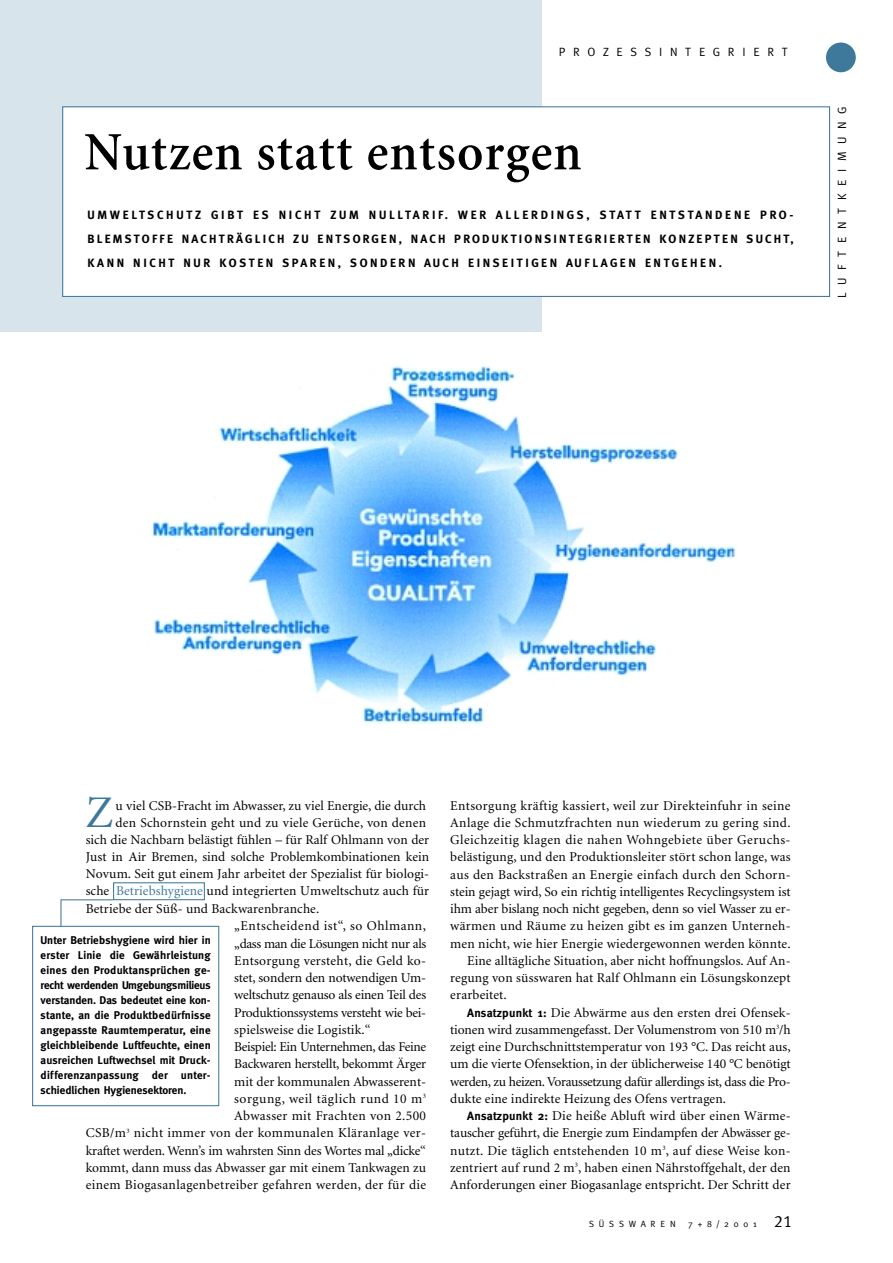
<style>
.page{position:relative;width:893px;height:1263px;background:#fff}
.page>*{position:absolute;margin:0;border:0;box-sizing:border-box;transform-origin:0 0}
.t1{font:600 54px "Minion";letter-spacing:.025em;color:#000;scale:.95 1}
.t2{font:45.3px "Minion";color:#3e789a}
.t3{font:13.5px "Minion";letter-spacing:.01em;color:#000}
.t4{font:13.5px "Minion";letter-spacing:-.01em;color:#000}
.t5{font:13.5px "Minion";letter-spacing:-.015em;color:#000}
.t6{font:13.5px "Minion";letter-spacing:-.025em;color:#000}
.t7{font:13.5px "Minion";letter-spacing:.03em;color:#000}
.t8{font:13.5px "Minion";letter-spacing:.04em;color:#000}
.t9{font:13.5px "Minion";letter-spacing:.035em;color:#000}
.t10{font:13.5px "Minion";letter-spacing:-.02em;color:#000}
.t11{font:13.5px "Minion";letter-spacing:-.03em;color:#000}
.t12{font:700 12px/24px "Meta";letter-spacing:.215em;color:#000;text-align:justify}
.t13{font:12px "Meta";letter-spacing:.64em;color:#000}
.t14{font:700 11.25px/15px "Meta";color:#000;text-align:justify}
.t15{font:9px "Meta";letter-spacing:.535em;color:#000}
.s1{font-family:"Minion Pro"}
.s2{color:#3e789a}
.s3{font-family:"Meta";font-weight:700;font-size:12px}
.s4{font-family:"Meta Caps";font-size:16.5px}
</style>
<div class="page">
<div style="left:0;top:0;width:542px;height:332px;background:#d7e4ec"></div>
<div style="left:826px;top:43px;width:29px;height:29px;background:#3e789a;border-radius:50%"></div>
<img style="left:151px;top:366px;width:585px;height:358px">
<svg style="left:32px;top:882px;width:188px;height:225px"></svg>
<div style="left:63px;top:107px;width:766px;height:189px;background:#fff"></div>
<div style="left:62px;top:106px;width:768px;height:191px;border:1px solid #3e789a"></div>
<p class="t13" style="left:558px;top:48px;width:230px">PROZESSINTEGRIERT</p>
<h1 class="t1" style="left:84px;top:131px;width:525px">Nutzen statt entsorgen</h1>
<p class="t12" style="left:87px;top:204px;width:707px">UMWELTSCHUTZ GIBT ES NICHT ZUM NULLTARIF. WER ALLERDINGS, STATT ENTSTANDENE PRO-BLEMSTOFFE NACHTRÄGLICH ZU ENTSORGEN, NACH PRODUKTIONSINTEGRIERTEN KONZEPTEN SUCHT, KANN NICHT NUR KOSTEN SPAREN, SONDERN AUCH EINSEITIGEN AUFLAGEN ENTGEHEN.</p>
<p class="t13" style="left:837px;top:298px;width:193px;rotate:-90deg">LUFTENTKEIMUNG</p>
<h2 class="t2" style="left:86px;top:795px;width:29px">Z</h2>
<p class="t3" style="left:116px;top:800px;width:312px">u viel CSB-Fracht im Abwasser, zu viel Energie, die durch</p>
<p class="t3" style="left:116px;top:817px;width:312px">den Schornstein geht und zu viele Gerüche, von denen</p>
<p class="t3" style="left:86px;top:834px;width:345px">sich die Nachbarn belästigt fühlen – für Ralf Ohlmann von der</p>
<p class="t3" style="left:86px;top:851px;width:345px"><span class="s1">Just in Air</span> Bremen, sind solche Problemkombinationen kein</p>
<p class="t3" style="left:86px;top:868px;width:345px">Novum. Seit gut einem Jahr arbeitet der Spezialist für biologi-</p>
<p class="t3" style="left:86px;top:886px;width:345px">sche <span class="s2">Betriebshygiene</span> und integrierten Umweltschutz auch für</p>
<p class="t3" style="left:86px;top:903px;width:235px">Betriebe der Süß- und Backwarenbranche.</p>
<p class="t8" style="left:234px;top:921px;width:193px">„Entscheidend ist“, so Ohlmann,</p>
<p class="t11" style="left:234px;top:938px;width:193px">„dass man die Lösungen nicht nur als</p>
<p class="t3" style="left:234px;top:955px;width:193px">Entsorgung versteht, die Geld ko-</p>
<p class="t4" style="left:234px;top:972px;width:193px">stet, sondern den notwendigen Um-</p>
<p class="t5" style="left:234px;top:990px;width:193px">weltschutz genauso als einen Teil des</p>
<p class="t10" style="left:234px;top:1007px;width:193px">Produktionssystems versteht wie bei-</p>
<p class="t3" style="left:234px;top:1024px;width:138px">spielsweise die Logistik.“</p>
<p class="t6" style="left:234px;top:1041px;width:193px">Beispiel: Ein Unternehmen, das Feine</p>
<p class="t5" style="left:234px;top:1059px;width:193px">Backwaren herstellt, bekommt Ärger</p>
<p class="t3" style="left:234px;top:1076px;width:193px">mit der kommunalen Abwasserent-</p>
<p class="t8" style="left:234px;top:1093px;width:193px">sorgung, weil täglich rund 10 m<sup>3</sup></p>
<p class="t7" style="left:234px;top:1110px;width:193px">Abwasser mit Frachten von 2.500</p>
<p class="t7" style="left:86px;top:1128px;width:342px">CSB/m<sup>3</sup> nicht immer von der kommunalen Kläranlage ver-</p>
<p class="t5" style="left:86px;top:1145px;width:342px">kraftet werden. Wenn’s im wahrsten Sinn des Wortes mal „dicke“</p>
<p class="t3" style="left:86px;top:1162px;width:342px">kommt, dann muss das Abwasser gar mit einem Tankwagen zu</p>
<p class="t3" style="left:86px;top:1179px;width:342px">einem Biogasanlagenbetreiber gefahren werden, der für die</p>
<p class="t14" style="left:41px;top:934px;width:171px">Unter Betriebshygiene wird hier in erster Linie die Gewährleistung eines den Produktansprüchen ge&shy;recht werdenden Umgebungsmilieus verstanden. Das bedeutet eine kon&shy;stante, an die Produktbedürfnisse angepasste Raumtemperatur, eine gleichbleibende Luftfeuchte, einen ausreichen Luftwechsel mit Druck&shy;differenzanpassung der unter&shy;schiedlichen Hygienesektoren.</p>
<p class="t3" style="left:450px;top:800px;width:342px">Entsorgung kräftig kassiert, weil zur Direkteinfuhr in seine</p>
<p class="t3" style="left:450px;top:817px;width:342px">Anlage die Schmutzfrachten nun wiederum zu gering sind.</p>
<p class="t9" style="left:450px;top:834px;width:342px">Gleichzeitig klagen die nahen Wohngebiete über Geruchs-</p>
<p class="t3" style="left:450px;top:852px;width:342px">belästigung, und den Produktionsleiter stört schon lange, was</p>
<p class="t3" style="left:450px;top:869px;width:342px">aus den Backstraßen an Energie einfach durch den Schorn-</p>
<p class="t3" style="left:450px;top:886px;width:342px">stein gejagt wird, So ein richtig intelligentes Recyclingsystem ist</p>
<p class="t3" style="left:450px;top:903px;width:342px">ihm aber bislang noch nicht gegeben, denn so viel Wasser zu er-</p>
<p class="t3" style="left:450px;top:921px;width:342px">wärmen und Räume zu heizen gibt es im ganzen Unterneh-</p>
<p class="t3" style="left:450px;top:938px;width:342px">men nicht, wie hier Energie wiedergewonnen werden könnte.</p>
<p class="t3" style="left:467px;top:955px;width:325px">Eine alltägliche Situation, aber nicht hoffnungslos. Auf An-</p>
<p class="t3" style="left:450px;top:972px;width:342px">regung von süsswaren hat Ralf Ohlmann ein Lösungskonzept</p>
<p class="t3" style="left:450px;top:990px;width:58px">erarbeitet.</p>
<p class="t3" style="left:467px;top:1007px;width:325px"><span class="s3">Ansatzpunkt 1:</span> Die Abwärme aus den ersten drei Ofensek-</p>
<p class="t4" style="left:450px;top:1024px;width:342px">tionen wird zusammengefasst. Der Volumenstrom von 510 m<sup>3</sup>/h</p>
<p class="t3" style="left:450px;top:1041px;width:342px">zeigt eine Durchschnittstemperatur von 193 °C. Das reicht aus,</p>
<p class="t3" style="left:450px;top:1059px;width:342px">um die vierte Ofensektion, in der üblicherweise 140 °C benötigt</p>
<p class="t6" style="left:450px;top:1076px;width:342px">werden, zu heizen. Voraussetzung dafür allerdings ist, dass die Pro-</p>
<p class="t3" style="left:450px;top:1093px;width:277px">dukte eine indirekte Heizung des Ofens vertragen.</p>
<p class="t3" style="left:467px;top:1110px;width:325px"><span class="s3">Ansatzpunkt 2:</span> Die heiße Abluft wird über einen Wärme-</p>
<p class="t4" style="left:450px;top:1128px;width:342px">tauscher geführt, die Energie zum Eindampfen der Abwässer ge-</p>
<p class="t3" style="left:450px;top:1145px;width:342px">nutzt. Die täglich entstehenden 10 m<sup>3</sup>, auf diese Weise kon-</p>
<p class="t3" style="left:450px;top:1162px;width:342px">zentriert auf rund 2 m<sup>3</sup>, haben einen Nährstoffgehalt, der den</p>
<p class="t3" style="left:450px;top:1179px;width:342px">Anforderungen einer Biogasanlage entspricht. Der Schritt der</p>
<p class="t15" style="left:589px;top:1220px;width:88px">SÜSSWAREN</p>
<p class="t15" style="left:688px;top:1220px;width:105px">7+8/2001 <span class="s4">21</span></p>
</div>
